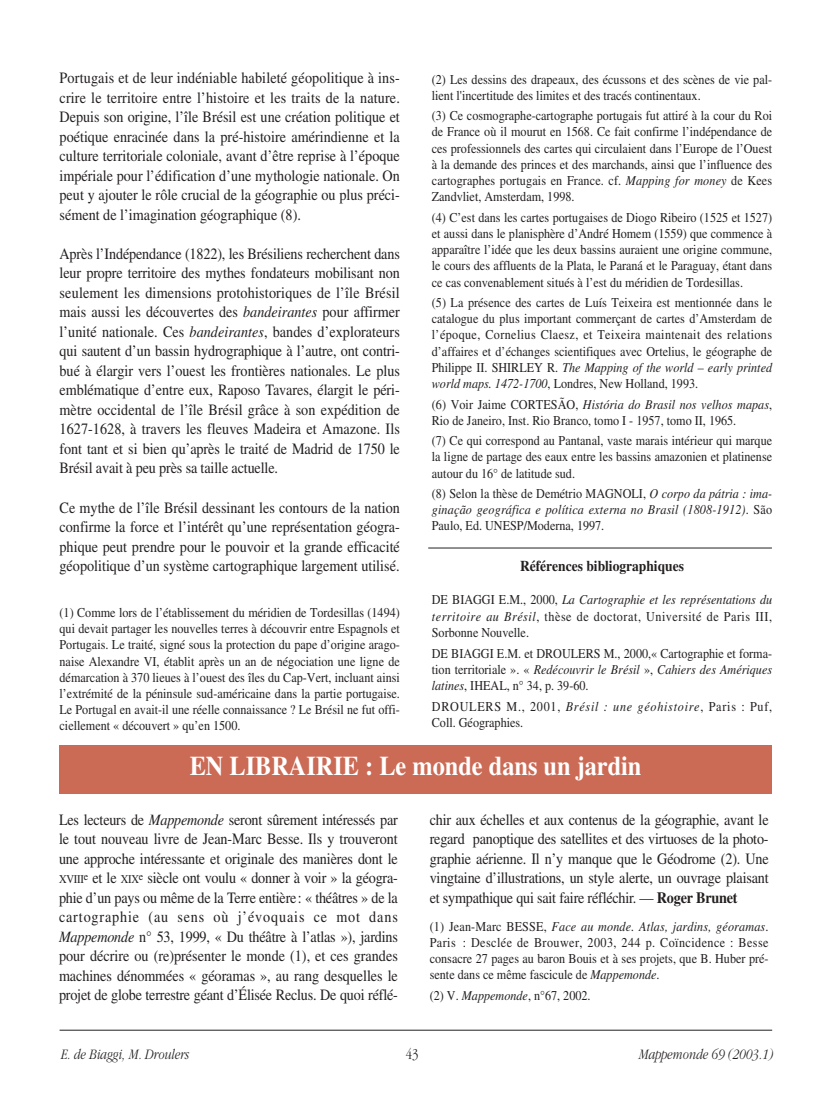
<style>
.page{position:relative;width:830px;height:1106px;background:#fff}
.page>*{position:absolute;margin:0;border:0;box-sizing:border-box;transform-origin:0 0}
.t1{font:700 27px "Times";color:#fff;scale:.9 1}
.t2{font:15.75px/19.5px "Times";letter-spacing:-.01em;color:#231f1f;text-align:justify;scale:.9 1}
.t3{font:300 15.75px "Garamond";color:#231f1f;scale:.8 1}
.t4{font:italic 300 15px "Garamond";color:#231f1f;scale:.8 1}
.t5{font:700 15px "Times";color:#231f1f;scale:.9 1}
.t6{font:13.5px/16.2px "Times";color:#231f1f;text-align:justify;scale:.9 1}
.t7{font:italic 13.5px/16.2px "Times";letter-spacing:.015em;color:#231f1f;text-align:justify;scale:.9 1}
.t8{font:13.5px/16.4px "Times";letter-spacing:.06em;color:#231f1f;scale:.9 1}
.s1{font-style:italic}
.s2{font-style:normal}
.s3{font-size:11.85px}
.s4{font-weight:700}
</style>
<div class="page">
<hr style="left:60px;top:1029px;width:712px;height:1px;background:#231f1f">
<hr style="left:428px;top:548px;width:343px;height:1px;background:#231f1f">
<div style="left:60px;top:744px;width:711px;height:49px;background:#cb6a55"></div>
<p class="t2" style="left:60px;top:70px;width:379px">Portugais et de leur indéniable habileté géopolitique à ins&shy;crire le territoire entre l’histoire et les traits de la nature.<br>Depuis son origine, l’île Brésil est une création politique et poétique enracinée dans la pré-histoire amérindienne et la culture territoriale coloniale, avant d’être reprise à l’époque impériale pour l’édification d’une mythologie nationale. On peut y ajouter le rôle crucial de la géographie ou plus préci&shy;sément de l’imagination géographique (8).</p>
<p class="t2" style="left:60px;top:245px;width:379px">Après l’Indépendance (1822), les Brésiliens recherchent dans leur propre territoire des mythes fondateurs mobilisant non seulement les dimensions protohistoriques de l’île Brésil mais aussi les découvertes des <span class="s1">bandeirantes</span> pour affirmer l’unité nationale. Ces <span class="s1">bandeirantes</span>, bandes d’explorateurs qui sautent d’un bassin hydrographique à l’autre, ont contri&shy;bué à élargir vers l’ouest les frontières nationales. Le plus emblématique d’entre eux, Raposo Tavares, élargit le péri&shy;mètre occidental de l’île Brésil grâce à son expédition de 1627-1628, à travers les fleuves Madeira et Amazone. Ils font tant et si bien qu’après le traité de Madrid de 1750 le Brésil avait à peu près sa taille actuelle.</p>
<p class="t2" style="left:60px;top:499px;width:379px">Ce mythe de l’île Brésil dessinant les contours de la nation confirme la force et l’intérêt qu’une représentation géogra&shy;phique peut prendre pour le pouvoir et la grande efficacité géopolitique d’un système cartographique largement utilisé.</p>
<p class="t6" style="left:60px;top:605px;width:379px">(1) Comme lors de l’établissement du méridien de Tordesillas (1494) qui devait partager les nouvelles terres à découvrir entre Espagnols et Portugais. Le traité, signé sous la protection du pape d’origine arago&shy;naise Alexandre VI, établit après un an de négociation une ligne de démarcation à 370 lieues à l’ouest des îles du Cap-Vert, incluant ainsi l’extrémité de la péninsule sud-américaine dans la partie portugaise.<br>Le Portugal en avait-il une réelle connaissance ? Le Brésil ne fut offi&shy;ciellement « découvert » qu’en 1500.</p>
<p class="t6" style="left:432px;top:72px;width:379px">(2) Les dessins des drapeaux, des écussons et des scènes de vie pal&shy;lient l'incertitude des limites et des tracés continentaux.</p>
<p class="t6" style="left:432px;top:109px;width:379px">(3) Ce cosmographe-cartographe portugais fut attiré à la cour du Roi de France où il mourut en 1568. Ce fait confirme l’indépendance de ces professionnels des cartes qui circulaient dans l’Europe de l’Ouest à la demande des princes et des marchands, ainsi que l’influence des cartographes portugais en France. cf. <span class="s1">Mapping for money</span> de Kees Zandvliet, Amsterdam, 1998.</p>
<p class="t6" style="left:432px;top:210px;width:379px">(4) C’est dans les cartes portugaises de Diogo Ribeiro (1525 et 1527) et aussi dans le planisphère d’André Homem (1559) que commence à apparaître l’idée que les deux bassins auraient une origine commune, le cours des affluents de la Plata, le Paraná et le Paraguay, étant dans ce cas convenablement situés à l’est du méridien de Tordesillas.</p>
<p class="t6" style="left:432px;top:296px;width:379px">(5) La présence des cartes de Luís Teixeira est mentionnée dans le catalogue du plus important commerçant de cartes d’Amsterdam de l’époque, Cornelius Claesz, et Teixeira maintenait des relations d’affaires et d’échanges scientifiques avec Ortelius, le géographe de Philippe II. SHIRLEY R. <span class="s1">The Mapping of the world – early printed world maps. 1472-1700</span>, Londres, New Holland, 1993.</p>
<p class="t6" style="left:432px;top:397px;width:379px">(6) Voir Jaime CORTESÃO, <span class="s1">História do Brasil nos velhos mapas</span>,<br>Rio de Janeiro, Inst. Rio Branco, tomo I - 1957, tomo II, 1965.</p>
<p class="t6" style="left:432px;top:434px;width:379px">(7) Ce qui correspond au Pantanal, vaste marais intérieur qui marque la ligne de partage des eaux entre les bassins amazonien et platinense autour du 16° de latitude sud.</p>
<p class="t7" style="left:432px;top:486px;width:379px"><span class="s2">(8) Selon la thèse de Demétrio MAGNOLI,</span> O corpo da pátria : ima&shy;ginação geográfica e política externa no Brasil (1808-1912)<span class="s2">. São Paulo, Ed. UNESP/Moderna, 1997.</span></p>
<p class="t5" style="left:520px;top:560px;width:184px">Références bibliographiques</p>
<p class="t6" style="left:432px;top:593px;width:379px">DE BIAGGI E.M., 2000, <span class="s1">La Cartographie et les représentations du territoire au Brésil</span>, thèse de doctorat, Université de Paris III, Sorbonne Nouvelle.</p>
<p class="t6" style="left:432px;top:646px;width:379px">DE BIAGGI E.M. et DROULERS M., 2000,« Cartographie et forma&shy;tion territoriale ». « <span class="s1">Redécouvrir le Brésil</span> », <span class="s1">Cahiers des Amériques latines</span>, IHEAL, n° 34, p. 39-60.</p>
<p class="t8" style="left:432px;top:699px;width:379px">DROULERS M., 2001, <span class="s1">Brésil : une géohistoire</span>, Paris : Puf,<br>Coll. Géographies.</p>
<h1 class="t1" style="left:190px;top:756px;width:503px">EN LIBRAIRIE : Le monde dans un jardin</h1>
<p class="t2" style="left:59px;top:811px;width:378px">Les lecteurs de <span class="s1">Mappemonde</span> seront sûrement intéressés par le tout nouveau livre de Jean-Marc Besse. Ils y trouveront une approche intéressante et originale des manières dont le <span class="s3">XVIII</span><sup>e</sup> et le <span class="s3">XIX</span><sup>e</sup> siècle ont voulu « donner à voir » la géogra&shy;phie d’un pays ou même de la Terre entière: « théâtres » de la cartographie (au sens où j’évoquais ce mot dans <span class="s1">Mappemonde</span> n° 53, 1999, « Du théâtre à l’atlas »), jardins pour décrire ou (re)présenter le monde (1), et ces grandes machines dénommées « géoramas », au rang desquelles le projet de globe terrestre géant d’Élisée Reclus. De quoi réflé-</p>
<p class="t2" style="left:430px;top:811px;width:378px">chir aux échelles et aux contenus de la géographie, avant le regard panoptique des satellites et des virtuoses de la photo&shy;graphie aérienne. Il n’y manque que le Géodrome (2). Une vingtaine d’illustrations, un style alerte, un ouvrage plaisant et sympathique qui sait faire réfléchir. — <span class="s4">Roger Brunet</span></p>
<p class="t6" style="left:430px;top:919px;width:378px">(1) Jean-Marc BESSE, <span class="s1">Face au monde. Atlas, jardins, géoramas</span>.<br>Paris : Desclée de Brouwer, 2003, 244 p. Coïncidence : Besse consacre 27 pages au baron Bouis et à ses projets, que B. Huber pré&shy;sente dans ce même fascicule de <span class="s1">Mappemonde</span>.</p>
<p class="t6" style="left:430px;top:988px;width:180px">(2) V. <span class="s1">Mappemonde</span>, n°67, 2002.</p>
<p class="t4" style="left:60px;top:1048px;width:162px">E. de Biaggi, M. Droulers</p>
<p class="t3" style="left:406px;top:1047px;width:17px">43</p>
<p class="t4" style="left:638px;top:1048px;width:169px">Mappemonde 69 (2003.1)</p>
</div>
